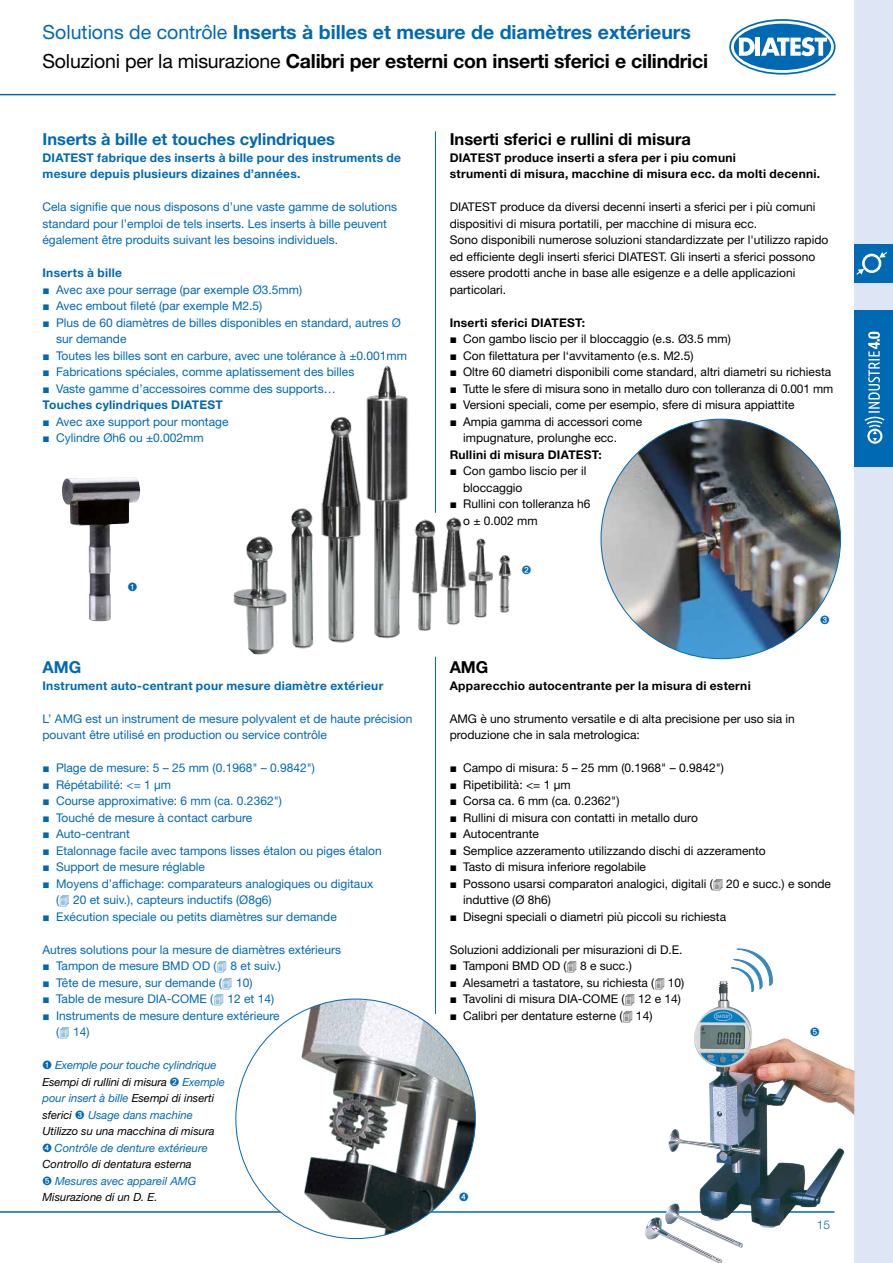
<style>
.page{position:relative;width:893px;height:1263px;background:#fff}
.page>*{position:absolute;margin:0;border:0;box-sizing:border-box;transform-origin:0 0}
.t1{font:700 19.5px/28.5px "Helvetica Neue LT Std";letter-spacing:-.01em;color:#000}
.t2{font:700 16.5px "Helvetica Neue LT Std";color:#0069b4}
.t3{font:700 16.5px "Helvetica Neue LT Std";color:#000}
.t4{font:12px/16.5px "Helvetica Neue LT Std";color:#000}
.t5{font:12px/16.5px "Helvetica Neue LT Std";color:#0069b4}
.t6{font:700 12px/16.5px "Helvetica Neue LT Std";letter-spacing:.025em;color:#000}
.t7{font:700 12px/16.5px "Helvetica Neue LT Std";letter-spacing:.025em;color:#0069b4}
.t8{font:300 12px "Helvetica Neue LT Std";color:#0069b4}
.t9{font:italic 11.25px/16.5px "Helvetica Neue LT Std";color:#000}
.s1{font-weight:400;color:#0069b4}
.s2{color:#0069b4}
.s3{font-weight:400}
.s4{font-family:"Arial";font-weight:900}
.s5{font-weight:700}
</style>
<div class="page">
<svg style="left:731px;top:21px;width:103px;height:52px;background:#2981c0"></svg>
<div style="left:729px;top:19px;width:107px;height:56px;border:3px solid #0069b4;border-radius:50%"></div>
<svg style="left:739px;top:38px;width:16px;height:18px"></svg>
<hr style="left:756px;top:38px;width:4px;height:18px;background:#fff">
<svg style="left:761px;top:37px;width:66px;height:19px"></svg>
<div style="left:731px;top:21px;width:103px;height:52px;border:3px solid #fff;border-radius:50%"></div>
<div style="left:855px;top:0;width:38px;height:1263px;background:#dee6f6"></div>
<hr style="left:0;top:1211px;width:834px;height:2px;background:#0069b4">
<hr style="left:0;top:94px;width:836px;height:1px;background:#0069b4">
<hr style="left:435px;top:131px;width:1px;height:382px;background:#0069b4">
<hr style="left:435px;top:657px;width:1px;height:357px;background:#0069b4">
<img style="left:236px;top:999px;width:239px;height:239px;border-radius:120px">
<img style="left:601px;top:419px;width:239px;height:240px;border-radius:120px">
<img style="left:640px;top:978px;width:215px;height:285px">
<img style="left:62px;top:477px;width:78px;height:145px">
<img style="left:233px;top:366px;width:279px;height:291px">
<svg style="left:731px;top:948px;width:43px;height:53px"></svg>
<div style="left:855px;top:310px;width:38px;height:156px;background:#0069b4"></div>
<svg style="left:864px;top:331px;width:21px;height:113px"></svg>
<div style="left:855px;top:244px;width:38px;height:38px;background:#0069b4"></div>
<div style="left:862px;top:254px;width:19px;height:19px;border:3px solid #fff;border-radius:50%"></div>
<svg style="left:879px;top:252px;width:8px;height:6px"></svg>
<svg style="left:856px;top:269px;width:8px;height:6px"></svg>
<svg style="left:128px;top:582px;width:9px;height:9px"></svg>
<svg style="left:811px;top:1028px;width:8px;height:8px"></svg>
<h1 class="t1" style="left:43px;top:18px;width:667px"><span class="s1">Solutions de contrôle</span> <span class="s2">Inserts à billes et mesure de diamètres extérieurs<br></span><span class="s3">Soluzioni per la misurazione</span> Calibri per esterni con inserti sferici e cilindrici</h1>
<h2 class="t2" style="left:43px;top:129px;width:294px">Inserts à bille et touches cylindriques</h2>
<p class="t7" style="left:43px;top:149px;width:360px">DIATEST fabrique des inserts à bille pour des instruments de mesure depuis plusieurs dizaines d’années.</p>
<p class="t5" style="left:43px;top:198px;width:356px">Cela signifie que nous disposons d’une vaste gamme de solutions standard pour l’emploi de tels inserts. Les inserts à bille peuvent également être produits suivant les besoins individuels.</p>
<p class="t7" style="left:43px;top:264px;width:81px">Inserts à bille</p>
<p class="t5" style="left:43px;top:281px;width:261px"><span class="s4">■</span> Avec axe pour serrage (par exemple Ø3.5mm)</p>
<p class="t5" style="left:43px;top:297px;width:221px"><span class="s4">■</span> Avec embout fileté (par exemple M2.5)</p>
<p class="t5" style="left:56px;top:314px;width:346px;text-indent:-14px"><span class="s4">■</span> Plus de 60 diamètres de billes disponibles en standard, autres Ø sur demande</p>
<p class="t5" style="left:43px;top:347px;width:366px"><span class="s4">■</span> Toutes les billes sont en carbure, avec une tolérance à ±0.001mm</p>
<p class="t5" style="left:43px;top:363px;width:313px"><span class="s4">■</span> Fabrications spéciales, comme aplatissement des billes</p>
<p class="t5" style="left:43px;top:380px;width:295px"><span class="s4">■</span> Vaste gamme d’accessoires comme des supports…<br><span class="s5">Touches cylindriques DIATEST</span></p>
<p class="t5" style="left:43px;top:413px;width:187px"><span class="s4">■</span> Avec axe support pour montage</p>
<p class="t5" style="left:43px;top:429px;width:163px"><span class="s4">■</span> Cylindre Øh6 ou ±0.002mm</p>
<h2 class="t3" style="left:450px;top:129px;width:243px">Inserti sferici e rullini di misura</h2>
<p class="t6" style="left:450px;top:149px;width:372px">DIATEST produce inserti a sfera per i piu comuni<br>strumenti di misura, macchine di misura ecc. da molti decenni.</p>
<p class="t4" style="left:450px;top:198px;width:380px">DIATEST produce da diversi decenni inserti a sferici per i più comuni dispositivi di misura portatili, per macchine di misura ecc.<br>Sono disponibili numerose soluzioni standardizzate per l'utilizzo rapido ed efficiente degli inserti sferici DIATEST. Gli inserti a sferici possono essere prodotti anche in base alle esigenze e a delle applicazioni particolari.</p>
<p class="t6" style="left:450px;top:314px;width:137px">Inserti sferici DIATEST:</p>
<p class="t4" style="left:450px;top:330px;width:283px"><span class="s4">■</span> Con gambo liscio per il bloccaggio (e.s. Ø3.5 mm)</p>
<p class="t4" style="left:450px;top:347px;width:245px"><span class="s4">■</span> Con filettatura per l‘avvitamento (e.s. M2.5)</p>
<p class="t4" style="left:450px;top:363px;width:383px"><span class="s4">■</span> Oltre 60 diametri disponibili come standard, altri diametri su richiesta</p>
<p class="t4" style="left:450px;top:380px;width:385px"><span class="s4">■</span> Tutte le sfere di misura sono in metallo duro con tolleranza di 0.001 mm</p>
<p class="t4" style="left:450px;top:396px;width:346px"><span class="s4">■</span> Versioni speciali, come per esempio, sfere di misura appiattite</p>
<p class="t4" style="left:463px;top:413px;width:180px;text-indent:-14px"><span class="s4">■</span> Ampia gamma di accessori come impugnature, prolunghe ecc.</p>
<p class="t6" style="left:450px;top:446px;width:154px">Rullini di misura DIATEST:</p>
<p class="t4" style="left:463px;top:462px;width:125px;text-indent:-14px"><span class="s4">■</span> Con gambo liscio per il bloccaggio</p>
<p class="t4" style="left:463px;top:495px;width:129px;text-indent:-14px"><span class="s4">■</span> Rullini con tolleranza h6 o ± 0.002 mm</p>
<h2 class="t2" style="left:43px;top:657px;width:40px">AMG</h2>
<p class="t7" style="left:43px;top:677px;width:342px">Instrument auto-centrant pour mesure diamètre extérieur</p>
<p class="t5" style="left:43px;top:710px;width:371px">L’ AMG est un instrument de mesure polyvalent et de haute précision pouvant être utilisé en production ou service contrôle</p>
<p class="t5" style="left:43px;top:759px;width:274px"><span class="s4">■</span> Plage de mesure: 5 – 25 mm (0.1968" – 0.9842")</p>
<p class="t5" style="left:43px;top:776px;width:130px"><span class="s4">■</span> Répétabilité: &lt;= 1 µm</p>
<p class="t5" style="left:43px;top:792px;width:241px"><span class="s4">■</span> Course approximative: 6 mm (ca. 0.2362")</p>
<p class="t5" style="left:43px;top:809px;width:211px"><span class="s4">■</span> Touché de mesure à contact carbure</p>
<p class="t5" style="left:43px;top:825px;width:89px"><span class="s4">■</span> Auto-centrant</p>
<p class="t5" style="left:43px;top:842px;width:341px"><span class="s4">■</span> Etalonnage facile avec tampons lisses étalon ou piges étalon</p>
<p class="t5" style="left:43px;top:858px;width:164px"><span class="s4">■</span> Support de mesure réglable</p>
<p class="t5" style="left:56px;top:875px;width:319px;text-indent:-14px"><span class="s4">■</span> Moyens d’affichage: comparateurs analogiques ou digitaux (✔ 20 et suiv.), capteurs inductifs (Ø8g6)</p>
<p class="t5" style="left:43px;top:908px;width:296px"><span class="s4">■</span> Exécution speciale ou petits diamètres sur demande</p>
<p class="t5" style="left:43px;top:941px;width:300px">Autres solutions pour la mesure de diamètres extérieurs</p>
<p class="t5" style="left:43px;top:957px;width:240px"><span class="s4">■</span> Tampon de mesure BMD OD (✔ 8 et suiv.)</p>
<p class="t5" style="left:43px;top:974px;width:211px"><span class="s4">■</span> Tête de mesure, sur demande (✔ 10)</p>
<p class="t5" style="left:43px;top:990px;width:233px"><span class="s4">■</span> Table de mesure DIA-COME (✔ 12 et 14)</p>
<p class="t5" style="left:56px;top:1007px;width:225px;text-indent:-14px"><span class="s4">■</span> Instruments de mesure denture extérieure (✔ 14)</p>
<p class="t9" style="left:43px;top:1057px;width:184px"><span class="s2">➊ Exemple pour touche cylindrique<br></span>Esempi di rullini di misura <span class="s2">➋ Exemple pour insert à bille</span> Esempi di inserti sferici <span class="s2">➌ Usage dans machine<br></span>Utilizzo su una macchina di misura<br><span class="s2">➍ Contrôle de denture extérieure<br></span>Controllo di dentatura esterna<br><span class="s2">➎ Mesures avec appareil AMG<br></span>Misurazione di un D. E.</p>
<h2 class="t3" style="left:450px;top:657px;width:40px">AMG</h2>
<p class="t6" style="left:450px;top:677px;width:303px">Apparecchio autocentrante per la misura di esterni</p>
<p class="t4" style="left:450px;top:710px;width:347px">AMG è uno strumento versatile e di alta precisione per uso sia in produzione che in sala metrologica:</p>
<p class="t4" style="left:450px;top:759px;width:276px"><span class="s4">■</span> Campo di misura: 5 – 25 mm (0.1968" – 0.9842")</p>
<p class="t4" style="left:450px;top:776px;width:123px"><span class="s4">■</span> Ripetibilità: &lt;= 1 µm</p>
<p class="t4" style="left:450px;top:792px;width:171px"><span class="s4">■</span> Corsa ca. 6 mm (ca. 0.2362")</p>
<p class="t4" style="left:450px;top:809px;width:250px"><span class="s4">■</span> Rullini di misura con contatti in metallo duro</p>
<p class="t4" style="left:450px;top:825px;width:91px"><span class="s4">■</span> Autocentrante</p>
<p class="t4" style="left:450px;top:842px;width:318px"><span class="s4">■</span> Semplice azzeramento utilizzando dischi di azzeramento</p>
<p class="t4" style="left:450px;top:858px;width:198px"><span class="s4">■</span> Tasto di misura inferiore regolabile</p>
<p class="t4" style="left:463px;top:875px;width:369px;text-indent:-14px"><span class="s4">■</span> Possono usarsi comparatori analogici, digitali (✔ 20 e succ.) e sonde induttive (Ø 8h6)</p>
<p class="t4" style="left:450px;top:908px;width:278px"><span class="s4">■</span> Disegni speciali o diametri più piccoli su richiesta</p>
<p class="t4" style="left:450px;top:941px;width:234px">Soluzioni addizionali per misurazioni di D.E.</p>
<p class="t4" style="left:450px;top:957px;width:184px"><span class="s4">■</span> Tamponi BMD OD (✔ 8 e succ.)</p>
<p class="t4" style="left:450px;top:974px;width:236px"><span class="s4">■</span> Alesametri a tastatore, su richiesta (✔ 10)</p>
<p class="t4" style="left:450px;top:990px;width:233px"><span class="s4">■</span> Tavolini di misura DIA-COME (✔ 12 e 14)</p>
<p class="t4" style="left:450px;top:1007px;width:204px"><span class="s4">■</span> Calibri per dentature esterne (✔ 14)</p>
<p class="t8" style="left:817px;top:1217px;width:15px">15</p>
</div>
